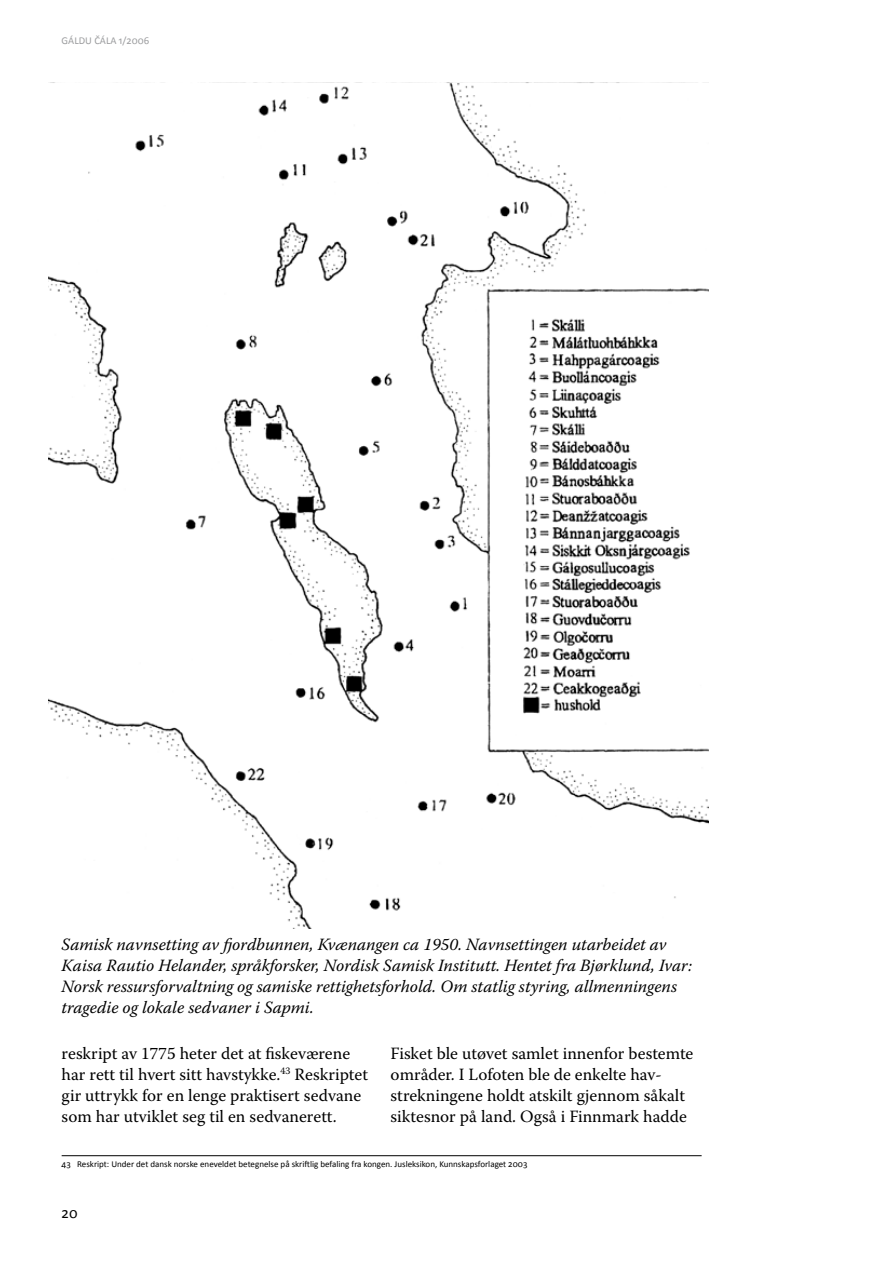
<style>
.page{position:relative;width:893px;height:1263px;background:#fff}
.page>*{position:absolute;margin:0;border:0;box-sizing:border-box;transform-origin:0 0}
.t1{font:17.1px/21px "Warnock Pro";color:#000}
.t2{font:italic 17.1px/21px "Warnock Pro";color:#000}
.t3{font:15px "Calibri";color:#000}
.t4{font:10.5px "Calibri";color:#9c9d9f}
.t5{font:9px "Calibri";color:#000}
</style>
<div class="page">
<img style="left:49px;top:83px;width:659px;height:845px">
<hr style="left:62px;top:1155px;width:640px;height:1px;background:#000">
<p class="t4" style="left:62px;top:34px;width:89px">GÁLDU ČÁLA 1/2006</p>
<p class="t2" style="left:62px;top:934px;width:632px">Samisk navnsetting av fjordbunnen, Kvænangen ca 1950. Navnsettingen utarbeidet av Kaisa Rautio Helander, språkforsker, Nordisk Samisk Institutt. Hentet fra Bjørklund, Ivar:<br>Norsk ressursforvaltning og samiske rettighetsforhold. Om statlig styring, allmenningens tragedie og lokale sedvaner i Sapmi.</p>
<p class="t1" style="left:62px;top:1042px;width:308px">reskript av 1775 heter det at fiskeværene har rett til hvert sitt havstykke.<sup>43</sup> Reskriptet gir uttrykk for en lenge praktisert sedvane som har utviklet seg til en sedvanerett.</p>
<p class="t1" style="left:391px;top:1042px;width:304px">Fisket ble utøvet samlet innenfor bestemte områder. I Lofoten ble de enkelte hav&shy;strekningene holdt atskilt gjennom såkalt siktesnor på land. Også i Finnmark hadde</p>
<p class="t5" style="left:62px;top:1159px;width:467px">43 Reskript: Under det dansk norske eneveldet betegnelse på skriftlig befaling fra kongen. Jusleksikon, Kunnskapsforlaget 2003</p>
<p class="t5" style="left:62px;top:1159px;width:4px">.</p>
<p class="t3" style="left:62px;top:1204px;width:17px">20</p>
</div>
